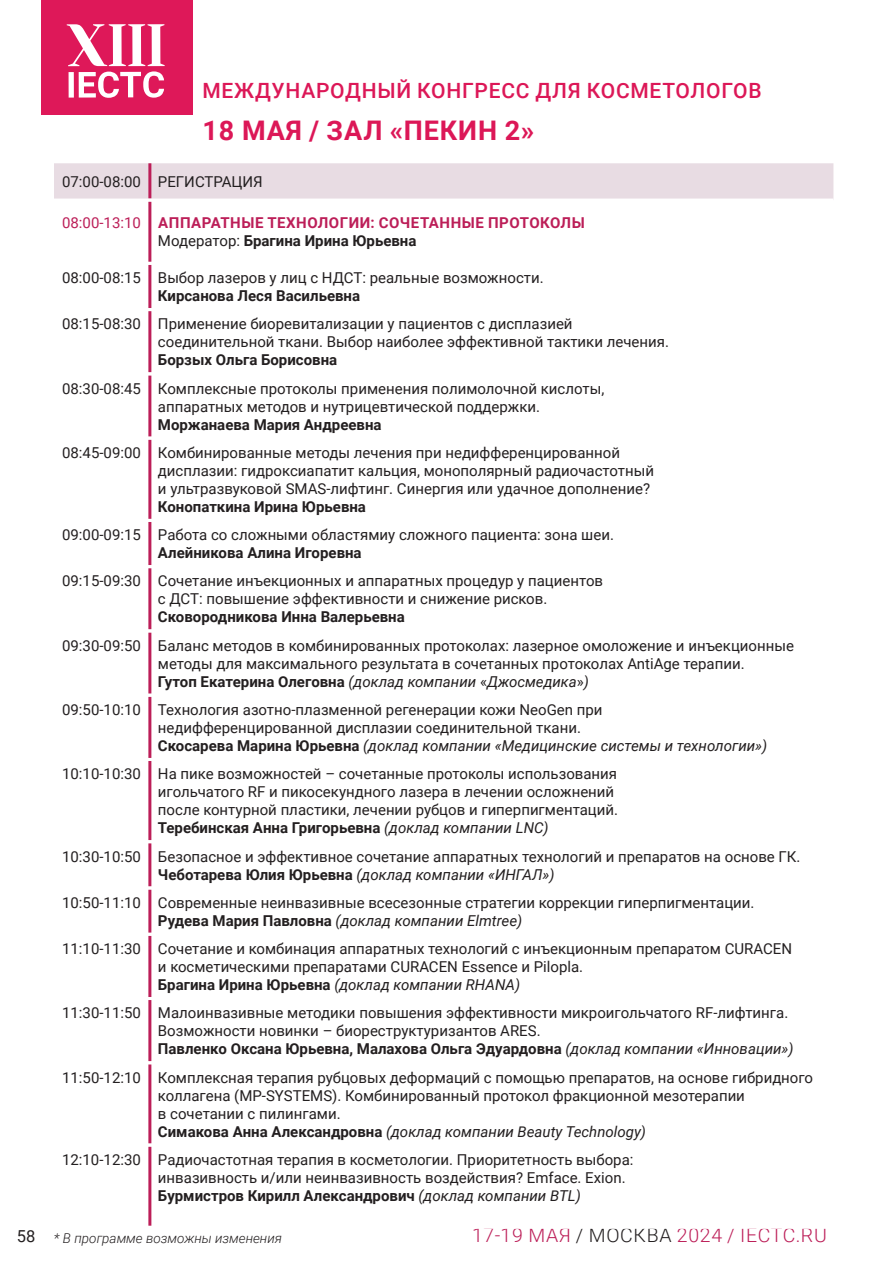
<style>
.page{position:relative;width:893px;height:1263px;background:#fff}
.page>*{position:absolute;margin:0;border:0;box-sizing:border-box;transform-origin:0 0}
.t1{font:700 27px "Roboto";color:#dc1757}
.t2{font:500 21px "Roboto";letter-spacing:.035em;color:#dc1757}
.t3{font:300 19.5px "Roboto";letter-spacing:.035em;color:#bc1e58}
.t4{font:16.5px "Roboto";color:#231f20}
.t5{font:15px/18px "Roboto";color:#231f20}
.t6{font:700 15px "Roboto";color:#231f20}
.t7{font:700 15px "Roboto";color:#bc1e58}
.t8{font:15px "Roboto";color:#bc1e58}
.t9{font:italic 300 13.5px "Roboto";color:#231f20}
.s1{font-weight:700}
.s2{font-weight:400}
.s3{font-style:italic}
.s4{color:#231f20}
</style>
<div class="page">
<div style="left:41px;top:0;width:152px;height:115px;background:#de1859"></div>
<svg style="left:67px;top:24px;width:98px;height:74px"></svg>
<div style="left:54px;top:163px;width:779px;height:36px;background:#e8dce3"></div>
<hr style="left:148px;top:163px;width:3px;height:36px;background:#bc1e58">
<hr style="left:148px;top:202px;width:3px;height:60px;background:#bc1e58">
<hr style="left:148px;top:265px;width:3px;height:43px;background:#bc1e58">
<hr style="left:148px;top:311px;width:3px;height:61px;background:#bc1e58">
<hr style="left:148px;top:375px;width:3px;height:62px;background:#bc1e58">
<hr style="left:148px;top:440px;width:3px;height:79px;background:#bc1e58">
<hr style="left:148px;top:522px;width:3px;height:43px;background:#bc1e58">
<hr style="left:148px;top:568px;width:3px;height:61px;background:#bc1e58">
<hr style="left:148px;top:632px;width:3px;height:62px;background:#bc1e58">
<hr style="left:148px;top:697px;width:3px;height:61px;background:#bc1e58">
<hr style="left:148px;top:761px;width:3px;height:79px;background:#bc1e58">
<hr style="left:148px;top:843px;width:3px;height:43px;background:#bc1e58">
<hr style="left:148px;top:889px;width:3px;height:44px;background:#bc1e58">
<hr style="left:148px;top:936px;width:3px;height:61px;background:#bc1e58">
<hr style="left:148px;top:1000px;width:3px;height:61px;background:#bc1e58">
<hr style="left:148px;top:1064px;width:3px;height:79px;background:#bc1e58">
<hr style="left:148px;top:1146px;width:3px;height:80px;background:#bc1e58">
<h2 class="t2" style="left:202px;top:75px;width:561px">МЕЖДУНАРОДНЫЙ КОНГРЕСС ДЛЯ КОСМЕТОЛОГОВ</h2>
<h1 class="t1" style="left:202px;top:111px;width:60px">18 мая</h1>
<h1 class="t1" style="left:309px;top:111px;width:37px">/ Зал</h1>
<h1 class="t1" style="left:390px;top:111px;width:53px">«Пекин</h1>
<h1 class="t1" style="left:505px;top:111px;width:31px">2»</h1>
<p class="t5" style="left:62px;top:172px;width:162px">07:00-08:00 РЕГИ СТРАЦИ</p>
<p class="t5" style="left:253px;top:172px;width:11px">Я</p>
<p class="t8" style="left:62px;top:212px;width:119px">08:00-13:10 <span class="s1">Аппаратные</span></p>
<p class="t7" style="left:267px;top:212px;width:41px">технологии</p>
<p class="t7" style="left:371px;top:212px;width:20px">: сочетанные</p>
<p class="t7" style="left:488px;top:212px;width:12px">протоколы</p>
<p class="t6" style="left:158px;top:230px;width:260px"><span class="s2">Модератор:</span> Брагина Ирина Юрьевна</p>
<p class="t5" style="left:62px;top:268px;width:483px">08:00-08:15 Выбор лазеров у лиц с НДСТ: реальные возможности.</p>
<p class="t6" style="left:158px;top:285px;width:204px">Кирсанова Леся Васильевна</p>
<p class="t5" style="left:158px;top:314px;width:512px;text-indent:-96px">08:15-08:30 Применение биоревитализации у пациентов с дисплазией соединительной ткани. Выбор наиболее эффективной тактики лечения.</p>
<p class="t6" style="left:158px;top:349px;width:181px">Борзых Ольга Борисовна</p>
<p class="t5" style="left:158px;top:379px;width:448px;text-indent:-96px">08:30-08:45 Комплексные протоколы применения полимолочной кислоты, аппаратных методов и нутрицевтической поддержки.</p>
<p class="t6" style="left:158px;top:414px;width:225px">Моржанаева Мария Андреевна</p>
<p class="t5" style="left:158px;top:443px;width:498px;text-indent:-96px">08:45-09:00 Комбинированные методы лечения при недифференцированной дисплазии: гидроксиапатит кальция, монополярный радиочастотный и ультразвуковой SMAS-лифтинг. Синергия или удачное дополнение?</p>
<p class="t6" style="left:158px;top:496px;width:209px">Конопаткина Ирина Юрьевна</p>
<p class="t5" style="left:62px;top:525px;width:553px">09:00-09:15 Работа со сложными областямиу сложного пациента: зона шеи.</p>
<p class="t6" style="left:158px;top:542px;width:205px">Алейникова Алина Игоревна</p>
<p class="t5" style="left:158px;top:571px;width:447px;text-indent:-96px">09:15-09:30 Сочетание инъекционных и аппаратных процедур у пациентов с ДСТ: повышение эффективности и снижение рисков.</p>
<p class="t6" style="left:158px;top:607px;width:248px">Сковородникова Инна Валерьевна</p>
<p class="t5" style="left:158px;top:636px;width:637px;text-indent:-96px">09:30-09:50 Баланс методов в комбинированных протоколах: лазерное омоложение и инъекционные методы для максимального результата в сочетанных протоколах AntiAge терапии.<br><span class="s1">Гутоп Екатерина Олеговна</span> <span class="s3">(доклад компании</span> «<span class="s3">Джосмедика</span>»<span class="s3">)</span></p>
<p class="t5" style="left:158px;top:700px;width:611px;text-indent:-96px">09:50-10:10 Технология азотно-плазменной регенерации кожи NeoGen при недифференцированной дисплазии соединительной ткани.<br><span class="s1">Скосарева Марина Юрьевна</span> <span class="s3">(доклад компании «Медицинские системы и технологии»)</span></p>
<p class="t5" style="left:158px;top:764px;width:462px;text-indent:-96px">10:10-10:30 На пике возможностей – сочетанные протоколы использования игольчатого RF и пикосекундного лазера в лечении осложнений после контурной пластики, лечении рубцов и гиперпигментаций.<br><span class="s1">Теребинская Анна Григорьевна</span> <span class="s3">(доклад компании LNC)</span></p>
<p class="t5" style="left:158px;top:847px;width:644px;text-indent:-96px">10:30-10:50 Безопасное и эффективное сочетание аппаратных технологий и препаратов на основе ГК.<br><span class="s1">Чеботарева Юлия Юрьевна</span> <span class="s3">(доклад компании «ИНГАЛ»)</span></p>
<p class="t5" style="left:158px;top:893px;width:598px;text-indent:-96px">10:50-11:10 Современные неинвазивные всесезонные стратегии коррекции гиперпигментации.<br><span class="s1">Рудева Мария Павловна</span> <span class="s3">(доклад компании Elmtree)</span></p>
<p class="t5" style="left:158px;top:939px;width:636px;text-indent:-96px">11:10-11:30 Сочетание и комбинация аппаратных технологий с инъекционным препаратом CURACEN и косметическими препаратами CURACEN Essence и Pilopla.<br><span class="s1">Брагина Ирина Юрьевна</span> <span class="s3">(доклад компании RHANA)</span></p>
<p class="t5" style="left:158px;top:1003px;width:637px;text-indent:-96px">11:30-11:50 Малоинвазивные методики повышения эффективности микроигольчатого RF-лифтинга.<br>Возможности новинки – биореструктуризантов ARES.<br><span class="s1">Павленко Оксана Юрьевна, Малахова Ольга Эдуардовна</span> <span class="s3">(доклад компании «Инновации»)</span></p>
<p class="t5" style="left:158px;top:1068px;width:657px;text-indent:-96px">11:50-12:10 Комплексная терапия рубцовых деформаций с помощью препаратов, на основе гибридного коллагена (MP-SYSTEMS). Комбинированный протокол фракционной мезотерапии<br>в сочетании с пилингами.<br><span class="s1">Симакова Анна Александровна</span> <span class="s3">(доклад компании Beauty Technology)</span></p>
<p class="t5" style="left:158px;top:1150px;width:477px;text-indent:-96px">12:10-12:30 Радиочастотная терапия в косметологии. Приоритетность выбора: инвазивность и/или неинвазивность воздействия? Emface. Exion.<br><span class="s1">Бурмистров Кирилл Александрович</span> <span class="s3">(доклад компании BTL)</span></p>
<p class="t4" style="left:17px;top:1225px;width:20px">58</p>
<h3 class="t3" style="left:472px;top:1221px;width:356px">17-19 мая <span class="s4">/ москва</span> 2024 / IECTC.RU</h3>
<p class="t9" style="left:54px;top:1228px;width:230px">* В программе возможны изменения</p>
</div>
